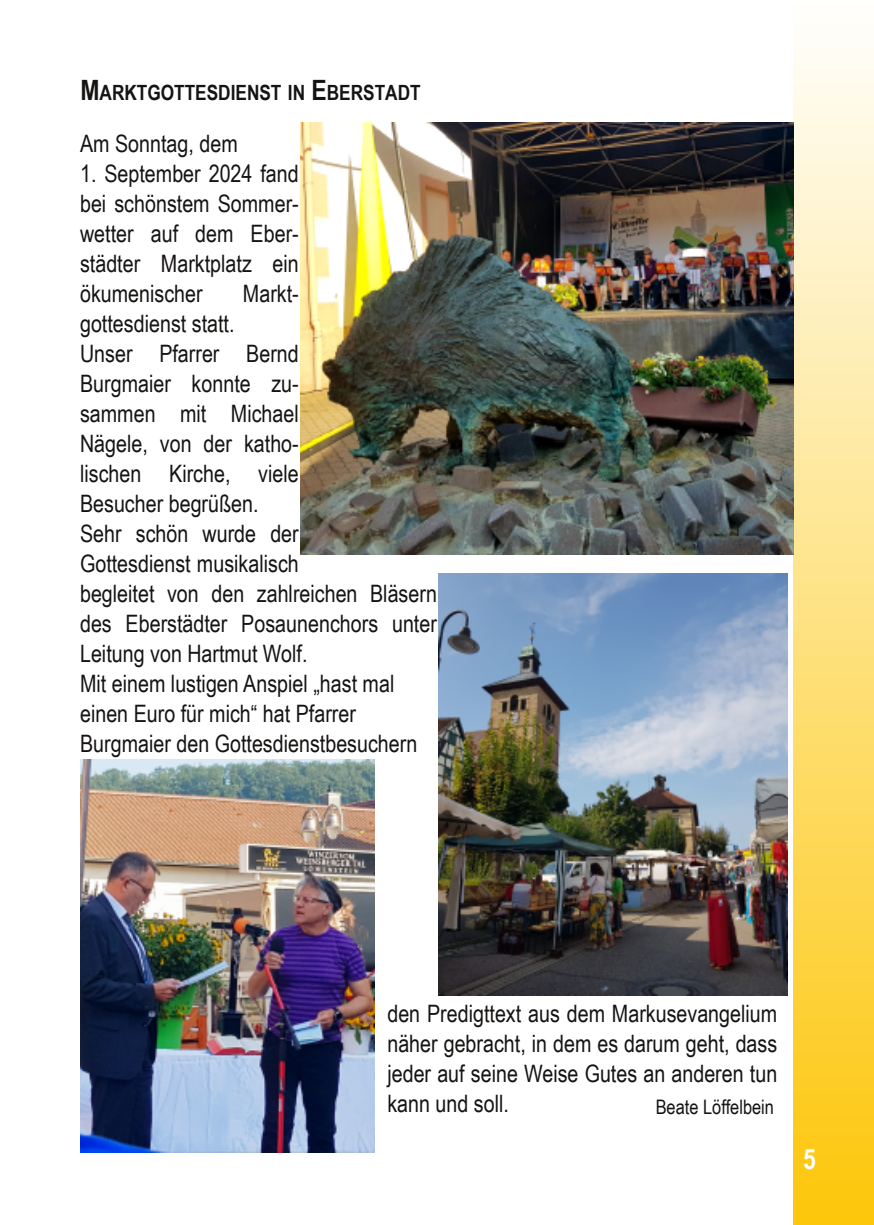
<style>
.page{position:relative;width:874px;height:1225px;background:#fff}
.page>*{position:absolute;margin:0;border:0;box-sizing:border-box;transform-origin:0 0}
.t1{font:700 28px "Arial Narrow";color:#fff}
.t2{font:24px/30px "Arial Narrow";color:#161413;text-align:justify}
.t3{font:700 21px "Arial Narrow";color:#161413}
.t4{font:20px "Arial Narrow";color:#161413}
.s1{font-size:28px}
</style>
<div class="page">
<div style="left:793px;top:0;width:80px;height:1224px;background:linear-gradient(to bottom,#fffffd,#fdc70a)"></div>
<img style="left:301px;top:122px;width:492px;height:432px">
<img style="left:80px;top:759px;width:294px;height:393px">
<img style="left:438px;top:573px;width:349px;height:422px">
<p class="t3" style="left:80px;top:80px;width:341px"><span class="s1">M</span>ARKTGOTTESDIENST IN <span class="s1">E</span>BERSTADT</p>
<p class="t2" style="left:80px;top:128px;width:159px">Am Sonntag, dem</p>
<p class="t2" style="left:80px;top:158px;width:220px">1. September 2024 fand bei schönstem Sommer&shy;wetter auf dem Eber&shy;städter Marktplatz ein ökumenischer</p>
<p class="t2" style="left:243px;top:278px;width:57px">Markt-</p>
<p class="t2" style="left:80px;top:308px;width:358px;text-align:left">gottesdienst statt.<br>Unser Pfarrer Bernd<br>Burgmaier konnte zu-<br>sammen mit Michael<br>Nägele, von der katho-<br>lischen Kirche, viele<br>Besucher begrüßen.<br>Sehr schön wurde der<br>Gottesdienst musikalisch<br>begleitet von den zahlreichen Bläsern des Eberstädter Posaunenchors unter<br>Leitung von Hartmut Wolf.<br>Mit einem lustigen Anspiel „hast mal einen Euro für mich“ hat Pfarrer<br>Burgmaier den Gottesdienstbesuchern</p>
<p class="t2" style="left:387px;top:998px;width:391px">den Predigttext aus dem Markusevangelium näher gebracht, in dem es darum geht, dass jeder auf seine Weise Gutes an anderen tun kann und soll.</p>
<p class="t4" style="left:655px;top:1095px;width:120px">Beate Löffelbein</p>
<p class="t1" style="left:802px;top:1143px;width:14px">5</p>
</div>
